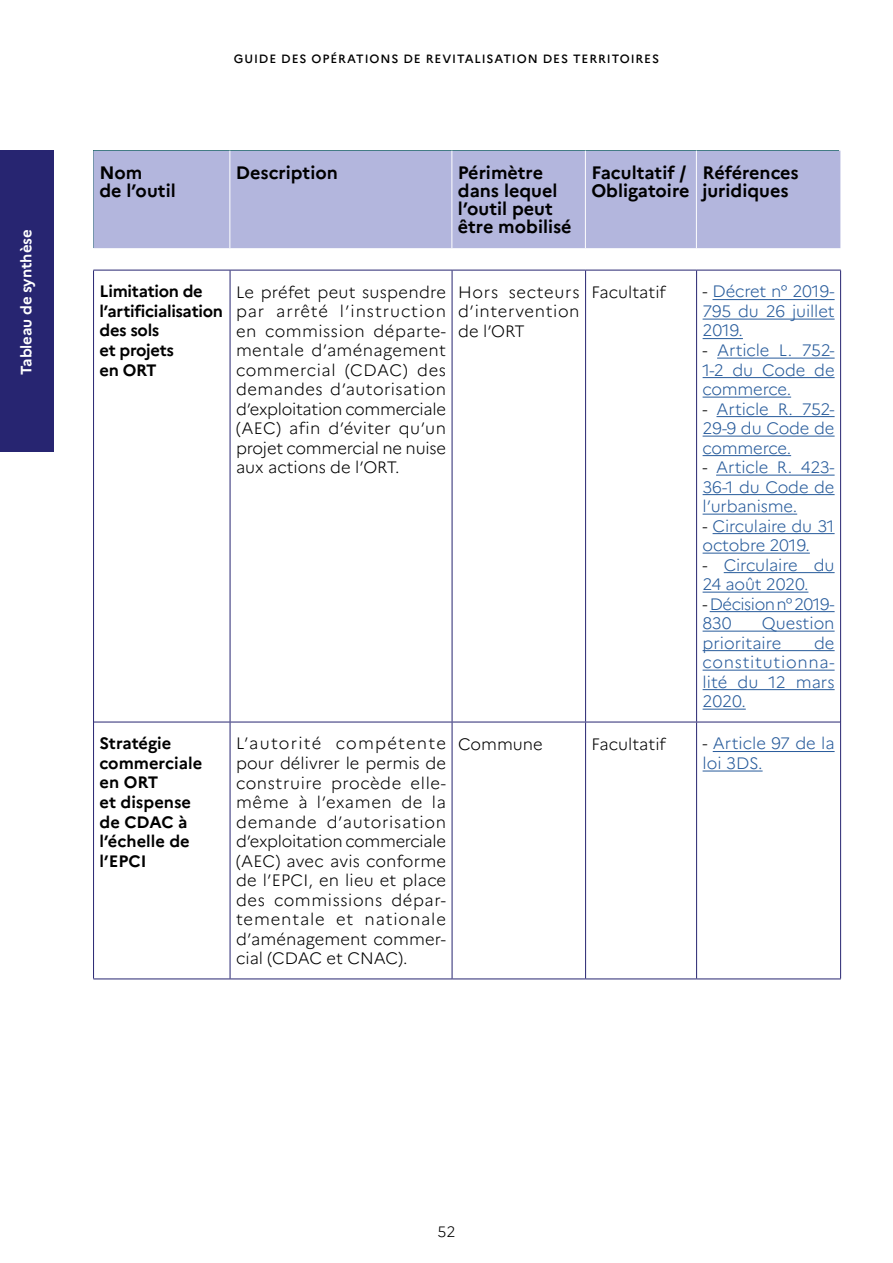
<style>
.page{position:relative;width:893px;height:1263px;background:#fff}
.page>*{position:absolute;margin:0;border:0;box-sizing:border-box;transform-origin:0 0}
.t1{font:700 18px/18px "Marianne";color:#000}
.t2{font:300 16.5px/19.5px "Marianne";color:#000;text-align:justify}
.t3{font:300 16.5px/19.5px "Marianne";letter-spacing:-.01em;color:#275b9b;text-align:justify}
.t4{font:700 16.5px/19.5px "Marianne";letter-spacing:-.015em;color:#000}
.t5{font:300 16.5px/19.5px "Marianne";letter-spacing:-.03em;color:#275b9b}
.t6{font:700 15px "Marianne";letter-spacing:-.005em;color:#fff}
.t7{font:300 15px "Marianne";color:#000}
.t8{font:500 12px "Marianne";letter-spacing:.075em;color:#000}
.s1{color:#000}
</style>
<div class="page">
<div style="left:0;top:151px;width:54px;height:301px;background:#272571"></div>
<hr style="left:93px;top:270px;width:137px;height:1px;background:#272571">
<hr style="left:230px;top:270px;width:222px;height:1px;background:#272571">
<hr style="left:452px;top:270px;width:134px;height:1px;background:#272571">
<hr style="left:586px;top:270px;width:111px;height:1px;background:#272571">
<hr style="left:697px;top:270px;width:144px;height:1px;background:#272571">
<hr style="left:94px;top:722px;width:136px;height:1px;background:#272571">
<hr style="left:230px;top:722px;width:222px;height:1px;background:#272571">
<hr style="left:452px;top:722px;width:134px;height:1px;background:#272571">
<hr style="left:586px;top:722px;width:111px;height:1px;background:#272571">
<hr style="left:697px;top:722px;width:143px;height:1px;background:#272571">
<hr style="left:93px;top:270px;width:1px;height:452px;background:#272571">
<hr style="left:230px;top:270px;width:1px;height:452px;background:#272571">
<hr style="left:452px;top:270px;width:1px;height:452px;background:#272571">
<hr style="left:585px;top:270px;width:1px;height:452px;background:#272571">
<hr style="left:696px;top:270px;width:1px;height:452px;background:#272571">
<hr style="left:840px;top:270px;width:1px;height:452px;background:#272571">
<hr style="left:93px;top:722px;width:1px;height:256px;background:#272571">
<hr style="left:230px;top:722px;width:1px;height:256px;background:#272571">
<hr style="left:452px;top:722px;width:1px;height:256px;background:#272571">
<hr style="left:585px;top:722px;width:1px;height:256px;background:#272571">
<hr style="left:696px;top:722px;width:1px;height:256px;background:#272571">
<hr style="left:840px;top:722px;width:1px;height:256px;background:#272571">
<hr style="left:93px;top:978px;width:137px;height:1px;background:#272571">
<hr style="left:230px;top:978px;width:222px;height:1px;background:#272571">
<hr style="left:452px;top:978px;width:134px;height:1px;background:#272571">
<hr style="left:586px;top:978px;width:111px;height:1px;background:#272571">
<hr style="left:697px;top:978px;width:144px;height:1px;background:#272571">
<hr style="left:712px;top:299px;width:123px;height:1px;background:#275b9b">
<hr style="left:703px;top:319px;width:132px;height:1px;background:#275b9b">
<hr style="left:703px;top:338px;width:40px;height:1px;background:#275b9b">
<hr style="left:717px;top:358px;width:118px;height:1px;background:#275b9b">
<hr style="left:703px;top:377px;width:132px;height:1px;background:#275b9b">
<hr style="left:703px;top:397px;width:88px;height:1px;background:#275b9b">
<hr style="left:716px;top:416px;width:119px;height:1px;background:#275b9b">
<hr style="left:703px;top:436px;width:132px;height:1px;background:#275b9b">
<hr style="left:703px;top:455px;width:88px;height:1px;background:#275b9b">
<hr style="left:716px;top:475px;width:119px;height:1px;background:#275b9b">
<hr style="left:703px;top:494px;width:132px;height:1px;background:#275b9b">
<hr style="left:703px;top:514px;width:94px;height:1px;background:#275b9b">
<hr style="left:713px;top:533px;width:122px;height:1px;background:#275b9b">
<hr style="left:703px;top:553px;width:107px;height:1px;background:#275b9b">
<hr style="left:724px;top:572px;width:111px;height:1px;background:#275b9b">
<hr style="left:703px;top:592px;width:105px;height:1px;background:#275b9b">
<hr style="left:710px;top:611px;width:125px;height:1px;background:#275b9b">
<hr style="left:703px;top:631px;width:132px;height:1px;background:#275b9b">
<hr style="left:703px;top:650px;width:132px;height:1px;background:#275b9b">
<hr style="left:703px;top:670px;width:132px;height:1px;background:#275b9b">
<hr style="left:703px;top:689px;width:132px;height:1px;background:#275b9b">
<hr style="left:703px;top:709px;width:43px;height:1px;background:#275b9b">
<hr style="left:713px;top:751px;width:122px;height:1px;background:#275b9b">
<hr style="left:703px;top:771px;width:60px;height:1px;background:#275b9b">
<div style="left:93px;top:151px;width:747px;height:97px;background:#b3b6dd"></div>
<hr style="left:229px;top:151px;width:1px;height:97px;background:#fff">
<hr style="left:451px;top:151px;width:1px;height:97px;background:#fff">
<hr style="left:585px;top:151px;width:1px;height:97px;background:#fff">
<hr style="left:696px;top:151px;width:1px;height:97px;background:#fff">
<p class="t6" style="left:17px;top:375px;width:147px;rotate:-90deg">Tableau de synthèse</p>
<p class="t8" style="left:234px;top:51px;width:427px">GUIDE DES OPÉRATIONS DE REVITALISATION DES TERRITOIRES</p>
<p class="t1" style="left:99px;top:164px;width:78px">Nom<br>de l’outil</p>
<p class="t1" style="left:236px;top:164px;width:103px">Description</p>
<p class="t1" style="left:458px;top:164px;width:115px">Périmètre dans lequel l’outil peut être mobilisé</p>
<p class="t1" style="left:591px;top:164px;width:100px">Facultatif /<br>Obligatoire</p>
<p class="t1" style="left:702px;top:164px;width:98px">Références juridiques</p>
<p class="t4" style="left:100px;top:282px;width:125px">Limitation de l’artificialisation des sols<br>et projets<br>en ORT</p>
<p class="t2" style="left:236px;top:282px;width:212px">Le préfet peut suspendre par arrêté l’instruction en commission départe&shy;mentale d’aménagement commercial (CDAC) des demandes d’autorisation d’exploitation commerciale (AEC) afin d’éviter qu’un projet commercial ne nuise aux actions de l’ORT.</p>
<p class="t2" style="left:458px;top:282px;width:123px">Hors secteurs d’intervention de l’ORT</p>
<p class="t2" style="left:592px;top:282px;width:76px">Facultatif</p>
<p class="t3" style="left:703px;top:282px;width:133px"><span class="s1">-</span> Décret n° 2019- 795 du 26 juillet 2019.</p>
<p class="t3" style="left:703px;top:340px;width:134px"><span class="s1">-</span> Article L. 752- 1-2 du Code de commerce.</p>
<p class="t3" style="left:703px;top:399px;width:133px"><span class="s1">-</span> Article R. 752- 29-9 du Code de commerce.</p>
<p class="t3" style="left:703px;top:457px;width:134px"><span class="s1">-</span> Article R. 423- 36-1 du Code de l’urbanisme.</p>
<p class="t3" style="left:703px;top:516px;width:133px"><span class="s1">-</span> Circulaire du 31 octobre 2019.</p>
<p class="t3" style="left:703px;top:555px;width:134px"><span class="s1">-</span> Circulaire du<br>24 août 2020.</p>
<p class="t5" style="left:703px;top:594px;width:134px"><span class="s1">-</span> Décision n°2019-<br>830</p>
<p class="t3" style="left:703px;top:613px;width:133px;text-indent:59px">Question prioritaire</p>
<p class="t3" style="left:703px;top:633px;width:133px;text-indent:111px">de constitutionna&shy;lité du 12 mars 2020.</p>
<p class="t4" style="left:100px;top:734px;width:104px">Stratégie commerciale en ORT<br>et dispense de CDAC à l’échelle de l’EPCI</p>
<p class="t2" style="left:236px;top:734px;width:212px">L’autorité compétente pour délivrer le permis de construire procède elle&shy;même à l’examen de la demande d’autorisation d’exploitation commerciale (AEC) avec avis conforme de l’EPCI, en lieu et place des commissions dépar&shy;tementale et nationale d’aménagement commer&shy;cial (CDAC et CNAC).</p>
<p class="t2" style="left:458px;top:734px;width:86px">Commune</p>
<p class="t2" style="left:592px;top:734px;width:76px">Facultatif</p>
<p class="t3" style="left:703px;top:734px;width:134px"><span class="s1">-</span> Article 97 de la loi 3DS.</p>
<p class="t7" style="left:438px;top:1222px;width:19px">52</p>
</div>
